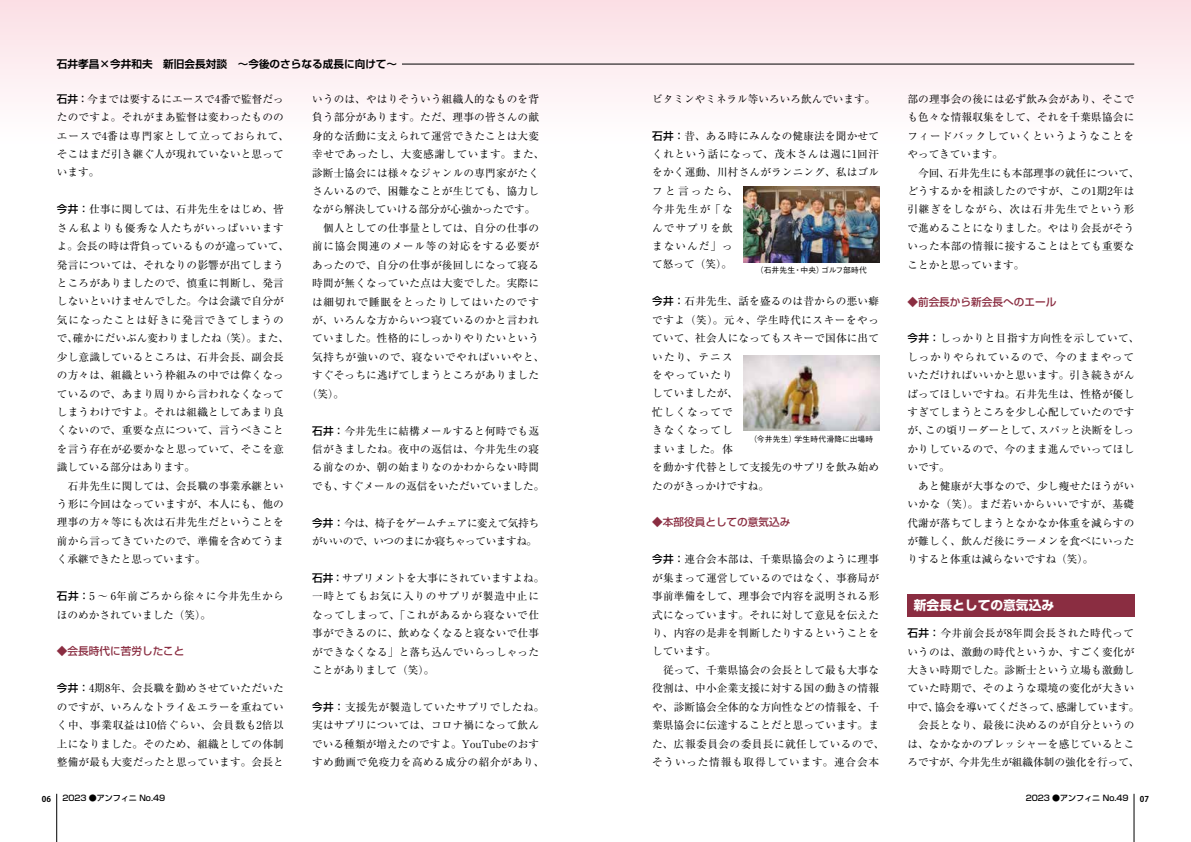
<style>
.page{position:relative;width:1191px;height:842px;background:#fff}
.page>*{position:absolute;margin:0;border:0;box-sizing:border-box;transform-origin:0 0}
.t1{font:700 12.8px "Shin Go Pro";color:#fff}
.t2{font:10.6px/18.4px "Ryumin Pro";letter-spacing:.02em;color:#000}
.t3{font:10.6px/18.4px "Ryumin Pro";letter-spacing:-.04em;color:#000}
.t4{font:10.6px "Ryumin Pro";color:#000}
.t5{font:10.6px "Ryumin Pro";letter-spacing:.07em;color:#000}
.t6{font:500 10.6px "Shin Go Pro";color:#8a2d41}
.t7{font:10.6px/18.4px "Ryumin Pro";letter-spacing:.055em;color:#000}
.t8{font:700 10.6px "Shin Go Pro De";color:#000}
.t9{font:10.6px "Ryumin Pro";letter-spacing:.05em;color:#000}
.t10{font:10.6px "Ryumin Pro";letter-spacing:.045em;color:#000}
.t11{font:500 8px "Shin Go Pro";color:#000}
.t12{font:700 8px "Koz Go Pro";color:#000}
.t13{font:500 7.8px "Gothic BBB Pro";letter-spacing:.015em;color:#000}
.s1{font-family:"Shin Go Pro";font-weight:500}
</style>
<div class="page">
<hr style="left:56px;top:794px;width:1px;height:48px;background:#000">
<hr style="left:1133px;top:794px;width:1px;height:48px;background:#000">
<div style="left:0;top:0;width:1191px;height:147px;background:linear-gradient(to bottom,#fbdee4,#fff)"></div>
<hr style="left:402px;top:64px;width:137px;height:1px;background:#000">
<hr style="left:539px;top:64px;width:595px;height:1px;background:#000">
<div style="left:907px;top:594px;width:228px;height:23px;background:#8a2d41"></div>
<img style="left:743px;top:186px;width:136px;height:76px">
<img style="left:743px;top:355px;width:136px;height:76px">
<p class="t8" style="left:57px;top:56px;width:342px">石井孝昌×今井和夫　新旧会長対談　～今後のさらなる成長に向けて～</p>
<p class="t2" style="left:57px;top:89px;width:234px"><span class="s1">石井：</span>今までは要するにエースで4番で監督だったのですよ。それがまあ監督は変わったもののエースで4番は専門家として立っておられて、そこはまだ引き継ぐ人が現れていないと思っています。</p>
<p class="t2" style="left:57px;top:199px;width:234px"><span class="s1">今井：</span>仕事に関しては、石井先生をはじめ、皆さん私よりも優秀な人たちがいっぱいいますよ。会長の時は背負っているものが違っていて、発言については、それなりの影響が出てしまうところがありましたので、慎重に判断し、発言しないといけませんでした。今は会議で自分が気になったことは好きに発言できてしまうので、確かにだいぶん変わりましたね（笑）。また、少し意識しているところは、石井会長、副会長の方々は、組織という枠組みの中では偉くなっているので、あまり周りから言われなくなってしまうわけですよ。それは組織としてあまり良くないので、重要な点について、言うべきことを言う存在が必要かなと思っていて、そこを意識している部分はあります。<br>　石井先生に関しては、会長職の事業承継という形に今回はなっていますが、本人にも、他の理事の方々等にも次は石井先生だということを前から言ってきていたので、準備を含めてうまく承継できたと思っています。</p>
<p class="t7" style="left:57px;top:586px;width:228px"><span class="s1">石井：</span>5 ～ 6年前ごろから徐々に今井先生からほのめかされていました（笑）。</p>
<p class="t6" style="left:57px;top:643px;width:129px">◆会長時代に苦労したこと</p>
<p class="t2" style="left:57px;top:678px;width:228px;text-align:justify"><span class="s1">今井：</span>4期8年、会長職を勤めさせていただいたのですが、いろんなトライ＆エラーを重ねていく中、事業収益は10倍ぐらい、会員数も2倍以上になりました。そのため、組織としての体制整備が最も大変だったと思っています。会長と</p>
<p class="t2" style="left:312px;top:89px;width:228px">いうのは、やはりそういう組織人的なものを背</p>
<p class="t2" style="left:312px;top:107px;width:228px">負う部分があります。ただ、理事の皆さんの献</p>
<p class="t2" style="left:312px;top:126px;width:228px">身的な活動に支えられて運営できたことは大変</p>
<p class="t9" style="left:312px;top:146px;width:234px">幸せであったし、大変感謝しています。また、</p>
<p class="t2" style="left:312px;top:163px;width:228px">診断士協会には様々なジャンルの専門家がたく</p>
<p class="t2" style="left:312px;top:181px;width:228px">さんいるので、困難なことが生じても、協力し</p>
<p class="t4" style="left:312px;top:201px;width:225px">ながら解決していける部分が心強かったです。</p>
<p class="t2" style="left:312px;top:218px;width:228px">　個人としての仕事量としては、自分の仕事の</p>
<p class="t5" style="left:312px;top:238px;width:228px">前に協会関連のメール等の対応をする必要が</p>
<p class="t2" style="left:312px;top:255px;width:228px">あったので、自分の仕事が後回しになって寝る</p>
<p class="t2" style="left:312px;top:273px;width:228px">時間が無くなっていた点は大変でした。実際に</p>
<p class="t5" style="left:312px;top:293px;width:228px">は細切れで睡眠をとったりしてはいたのです</p>
<p class="t2" style="left:312px;top:310px;width:228px">が、いろんな方からいつ寝ているのかと言われ</p>
<p class="t2" style="left:312px;top:328px;width:228px">ていました。性格的にしっかりやりたいという</p>
<p class="t10" style="left:312px;top:349px;width:234px">気持ちが強いので、寝ないでやればいいやと、</p>
<p class="t2" style="left:312px;top:365px;width:228px">すぐそっちに逃げてしまうところがありました</p>
<p class="t2" style="left:307px;top:384px;width:39px">（笑）。</p>
<p class="t2" style="left:312px;top:421px;width:234px"><span class="s1">石井：</span>今井先生に結構メールすると何時でも返信がきましたね。夜中の返信は、今井先生の寝る前なのか、朝の始まりなのかわからない時間でも、すぐメールの返信をいただいていました。</p>
<p class="t3" style="left:312px;top:513px;width:228px"><span class="s1">今井：</span>今は、椅子をゲームチェアに変えて気持ちがいいので、いつのまにか寝ちゃっていますね。</p>
<p class="t2" style="left:312px;top:568px;width:234px"><span class="s1">石井：</span>サプリメントを大事にされていますよね。一時とてもお気に入りのサプリが製造中止になってしまって、「これがあるから寝ないで仕事ができるのに、飲めなくなると寝ないで仕事ができなくなる」と落ち込んでいらっしゃったことがありまして（笑）。</p>
<p class="t2" style="left:312px;top:697px;width:234px"><span class="s1">今井：</span>支援先が製造していたサプリでしたね。実はサプリについては、コロナ禍になって飲んでいる種類が増えたのですよ。YouTubeのおすすめ動画で免疫力を高める成分の紹介があり、</p>
<p class="t4" style="left:652px;top:90px;width:225px">ビタミンやミネラル等いろいろ飲んでいます。</p>
<p class="t2" style="left:652px;top:126px;width:228px"><span class="s1">石井：</span>昔、ある時にみんなの健康法を聞かせてくれという話になって、茂木さんは週に1回汗をかく運動、川村さんがランニング、私はゴルフと言ったら、<br>今井先生が「な<br>んでサプリを飲<br>まないんだ」っ<br>て怒って（笑）。</p>
<p class="t2" style="left:652px;top:291px;width:228px"><span class="s1">今井：</span>石井先生、話を盛るのは昔からの悪い癖ですよ（笑）。元々、学生時代にスキーをやっていて、社会人になってもスキーで国体に出ていたり、テニス<br>をやっていたり<br>していましたが、<br>忙しくなってで<br>きなくなってし<br>まいました。体<br>を動かす代替として支援先のサプリを飲み始めたのがきっかけですね。</p>
<p class="t6" style="left:652px;top:514px;width:140px">◆本部役員としての意気込み</p>
<p class="t2" style="left:652px;top:549px;width:234px"><span class="s1">今井：</span>連合会本部は、千葉県協会のように理事が集まって運営しているのではなく、事務局が事前準備をして、理事会で内容を説明される形式になっています。それに対して意見を伝えたり、内容の是非を判断したりするということをしています。<br>　従って、千葉県協会の会長として最も大事な役割は、中小企業支援に対する国の動きの情報や、診断協会全体的な方向性などの情報を、千葉県協会に伝達することだと思っています。また、広報委員会の委員長に就任しているので、そういった情報も取得しています。連合会本</p>
<p class="t13" style="left:756px;top:264px;width:112px">（石井先生・中央）ゴルフ部時代</p>
<p class="t13" style="left:749px;top:433px;width:125px">（今井先生）学生時代滑降に出場時</p>
<p class="t2" style="left:907px;top:89px;width:234px">部の理事会の後には必ず飲み会があり、そこでも色々な情報収集をして、それを千葉県協会にフィードバックしていくというようなことをやってきています。<br>　今回、石井先生にも本部理事の就任について、どうするかを相談したのですが、この1期2年は引継ぎをしながら、次は石井先生でという形で進めることになりました。やはり会長がそういった本部の情報に接することはとても重要なことかと思っています。</p>
<p class="t6" style="left:907px;top:293px;width:150px">◆前会長から新会長へのエール</p>
<p class="t2" style="left:907px;top:328px;width:234px"><span class="s1">今井：</span>しっかりと目指す方向性を示していて、しっかりやられているので、今のままやっていただければいいかと思います。引き続きがんばってほしいですね。石井先生は、性格が優しすぎてしまうところを少し心配していたのですが、この頃リーダーとして、スパッと決断をしっかりしているので、今のまま進んでいってほしいです。<br>　あと健康が大事なので、少し瘦せたほうがいいかな（笑）。まだ若いからいいですが、基礎代謝が落ちてしまうとなかなか体重を減らすのが難しく、飲んだ後にラーメンを食べにいったりすると体重は減らないですね（笑）。</p>
<p class="t1" style="left:914px;top:595px;width:142px">新会長としての意気込み</p>
<p class="t2" style="left:907px;top:623px;width:234px"><span class="s1">石井：</span>今井前会長が8年間会長された時代っていうのは、激動の時代というか、すごく変化が大きい時期でした。診断士という立場も激動していた時期で、そのような環境の変化が大きい中で、協会を導いてくださって、感謝しています。　会長となり、最後に決めるのが自分というのは、なかなかのプレッシャーを感じているところですが、今井先生が組織体制の強化を行って、</p>
<p class="t12" style="left:42px;top:793px;width:11px">06</p>
<p class="t11" style="left:62px;top:791px;width:104px">2023 ●アンフィニ No.49</p>
<p class="t11" style="left:1025px;top:791px;width:104px">2023 ●アンフィニ No.49</p>
<p class="t12" style="left:1140px;top:793px;width:11px">07</p>
</div>
